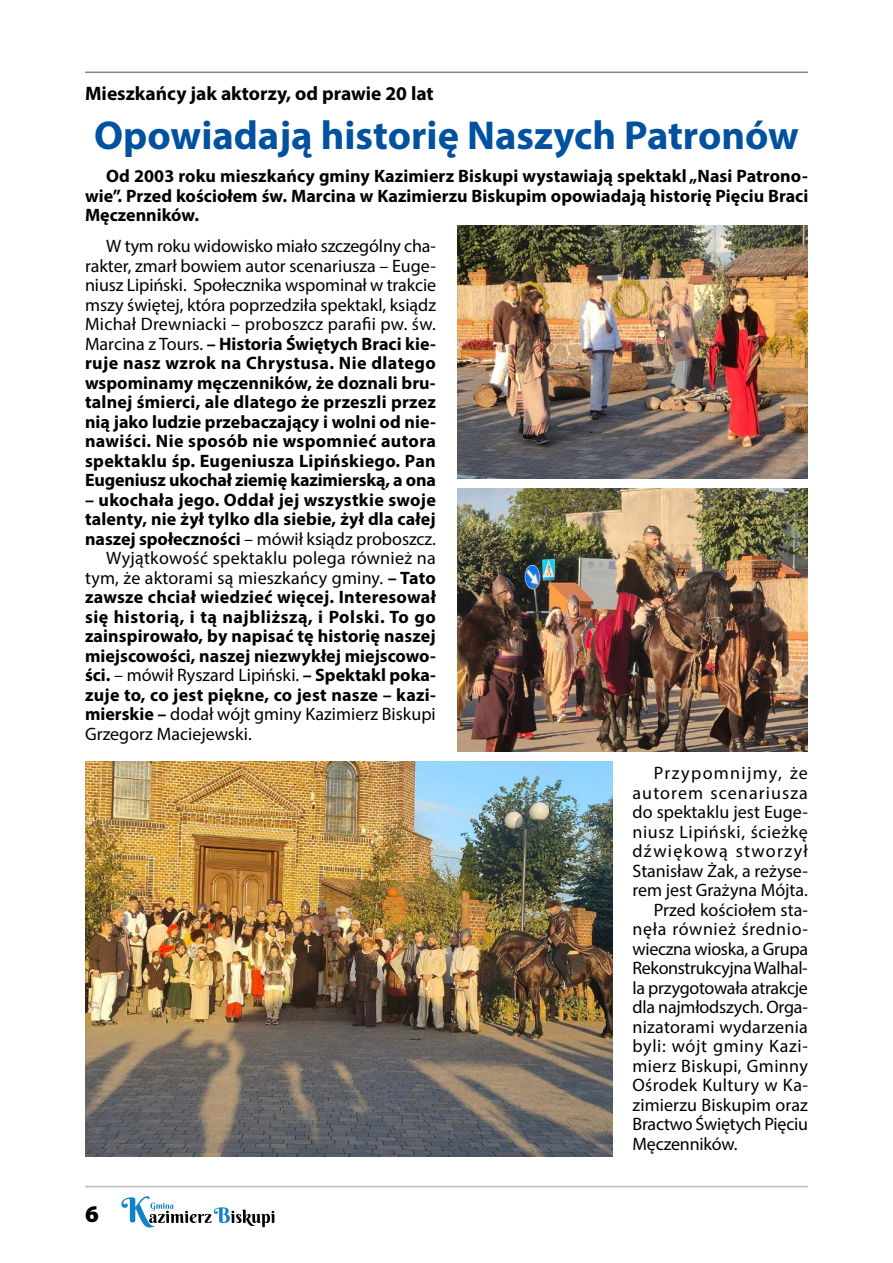
<style>
.page{position:relative;width:893px;height:1263px;background:#fff}
.page>*{position:absolute;margin:0;border:0;box-sizing:border-box;transform-origin:0 0}
.t1{font:700 40.5px "Myriad Pro";color:#0051a0}
.t2{font:900 24px "Myriad Pro";color:#000}
.t3{font:700 19.5px "Myriad Pro";color:#000}
.t4{font:700 18px/19.5px "Myriad Pro";letter-spacing:.005em;color:#000;text-align:justify}
.t5{font:18px "Myriad Pro";letter-spacing:.005em;color:#000}
.t6{font:18px "Myriad Pro";letter-spacing:-.015em;color:#000}
.t7{font:700 18px "Myriad Pro";letter-spacing:.03em;color:#000}
.t8{font:18px "Myriad Pro";letter-spacing:.035em;color:#000}
.t9{font:18px "Myriad Pro";letter-spacing:-.02em;color:#000}
.t10{font:18px "Myriad Pro";letter-spacing:.03em;color:#000}
.t11{font:18px "Myriad Pro";letter-spacing:.06em;color:#000}
.t12{font:18px "Myriad Pro";letter-spacing:.07em;color:#000}
.t13{font:18px "Myriad Pro";letter-spacing:.075em;color:#000}
.s1{font-weight:400}
.s2{font-weight:700}
</style>
<div class="page">
<hr style="left:85px;top:1186px;width:723px;height:1px;background:#bcbcbc">
<svg style="left:121px;top:1196px;width:153px;height:31px"></svg>
<hr style="left:85px;top:72px;width:723px;height:1px;background:#878787">
<img style="left:457px;top:488px;width:351px;height:263px">
<img style="left:85px;top:761px;width:527px;height:396px">
<img style="left:457px;top:226px;width:351px;height:252px">
<p class="t3" style="left:85px;top:80px;width:350px">Mieszkańcy jak aktorzy, od prawie 20 lat</p>
<h1 class="t1" style="left:94px;top:109px;width:706px">Opowiadają historię Naszych Patronów</h1>
<p class="t4" style="left:85px;top:166px;width:725px;text-indent:21px">Od 2003 roku mieszkańcy gminy Kazimierz Biskupi wystawiają spektakl „Nasi Patrono&shy;wie”. Przed kościołem św. Marcina w Kazimierzu Biskupim opowiadają historię Pięciu Braci Męczenników.</p>
<p class="t4" style="left:85px;top:236px;width:353px;text-indent:21px"><span class="s1">W tym roku widowisko miało szczególny cha&shy;rakter, zmarł bowiem autor scenariusza – Euge&shy;niusz Lipiński. Społecznika wspominał w trakcie mszy świętej, która poprzedziła spektakl, ksiądz Michał Drewniacki – proboszcz parafii pw. św.<br>Marcina z Tours.</span> – Historia Świętych Braci kie&shy;ruje nasz wzrok na Chrystusa. Nie dlatego wspominamy męczenników, że doznali bru&shy;talnej śmierci, ale dlatego że przeszli przez nią jako ludzie przebaczający i wolni od nie&shy;nawiści. Nie sposób nie wspomnieć autora spektaklu śp. Eugeniusza Lipińskiego. Pan Eugeniusz ukochał ziemię kazimierską, a ona</p>
<p class="t4" style="left:85px;top:489px;width:352px">– ukochała jego. Oddał jej wszystkie swoje</p>
<p class="t4" style="left:85px;top:509px;width:352px">talenty, nie żył tylko dla siebie, żył dla całej</p>
<p class="t5" style="left:85px;top:527px;width:352px"><span class="s2">naszej społeczności</span> – mówił ksiądz proboszcz.</p>
<p class="t5" style="left:106px;top:547px;width:331px">Wyjątkowość spektaklu polega również na</p>
<p class="t5" style="left:85px;top:566px;width:352px">tym, że aktorami są mieszkańcy gminy. <span class="s2">– Tato</span></p>
<p class="t4" style="left:85px;top:587px;width:352px">zawsze chciał wiedzieć więcej. Interesował</p>
<p class="t7" style="left:85px;top:605px;width:352px">się historią, i tą najbliższą, i Polski. To go</p>
<p class="t4" style="left:85px;top:626px;width:352px">zainspirowało, by napisać tę historię naszej</p>
<p class="t4" style="left:85px;top:645px;width:352px">miejscowości, naszej niezwykłej miejscowo-</p>
<p class="t5" style="left:85px;top:664px;width:352px"><span class="s2">ści.</span> – mówił Ryszard Lipiński. <span class="s2">– Spektakl poka-</span></p>
<p class="t4" style="left:85px;top:684px;width:352px">zuje to, co jest piękne, co jest nasze – kazi-</p>
<p class="t5" style="left:85px;top:703px;width:352px"><span class="s2">mierskie –</span> dodał wójt gminy Kazimierz Biskupi</p>
<p class="t5" style="left:85px;top:722px;width:168px">Grzegorz Maciejewski.</p>
<p class="t13" style="left:654px;top:762px;width:156px">Przypomnijmy, że</p>
<p class="t11" style="left:632px;top:782px;width:177px">autorem scenariusza</p>
<p class="t5" style="left:632px;top:801px;width:177px">do spektaklu jest Euge-</p>
<p class="t10" style="left:632px;top:821px;width:177px">niusz Lipiński, ścieżkę</p>
<p class="t12" style="left:632px;top:840px;width:177px">dźwiękową stworzył</p>
<p class="t5" style="left:632px;top:859px;width:177px">Stanisław Żak, a reżyse-</p>
<p class="t5" style="left:632px;top:879px;width:177px">rem jest Grażyna Mójta.</p>
<p class="t5" style="left:654px;top:898px;width:156px">Przed kościołem sta-</p>
<p class="t8" style="left:632px;top:918px;width:177px">nęła również średnio-</p>
<p class="t6" style="left:632px;top:937px;width:177px">wieczna wioska, a Grupa</p>
<p class="t9" style="left:632px;top:957px;width:177px">Rekonstrukcyjna Walhal-</p>
<p class="t6" style="left:632px;top:976px;width:177px">la przygotowała atrakcje</p>
<p class="t6" style="left:632px;top:996px;width:177px">dla najmłodszych. Orga-</p>
<p class="t5" style="left:632px;top:1015px;width:177px">nizatorami wydarzenia</p>
<p class="t8" style="left:632px;top:1035px;width:177px">byli: wójt gminy Kazi-</p>
<p class="t5" style="left:632px;top:1054px;width:177px">mierz Biskupi, Gminny</p>
<p class="t5" style="left:632px;top:1074px;width:177px">Ośrodek Kultury w Ka-</p>
<p class="t5" style="left:632px;top:1093px;width:177px">zimierzu Biskupim oraz</p>
<p class="t6" style="left:632px;top:1113px;width:177px">Bractwo Świętych Pięciu</p>
<p class="t5" style="left:632px;top:1132px;width:106px">Męczenników.</p>
<h2 class="t2" style="left:85px;top:1200px;width:15px">6</h2>
</div>
